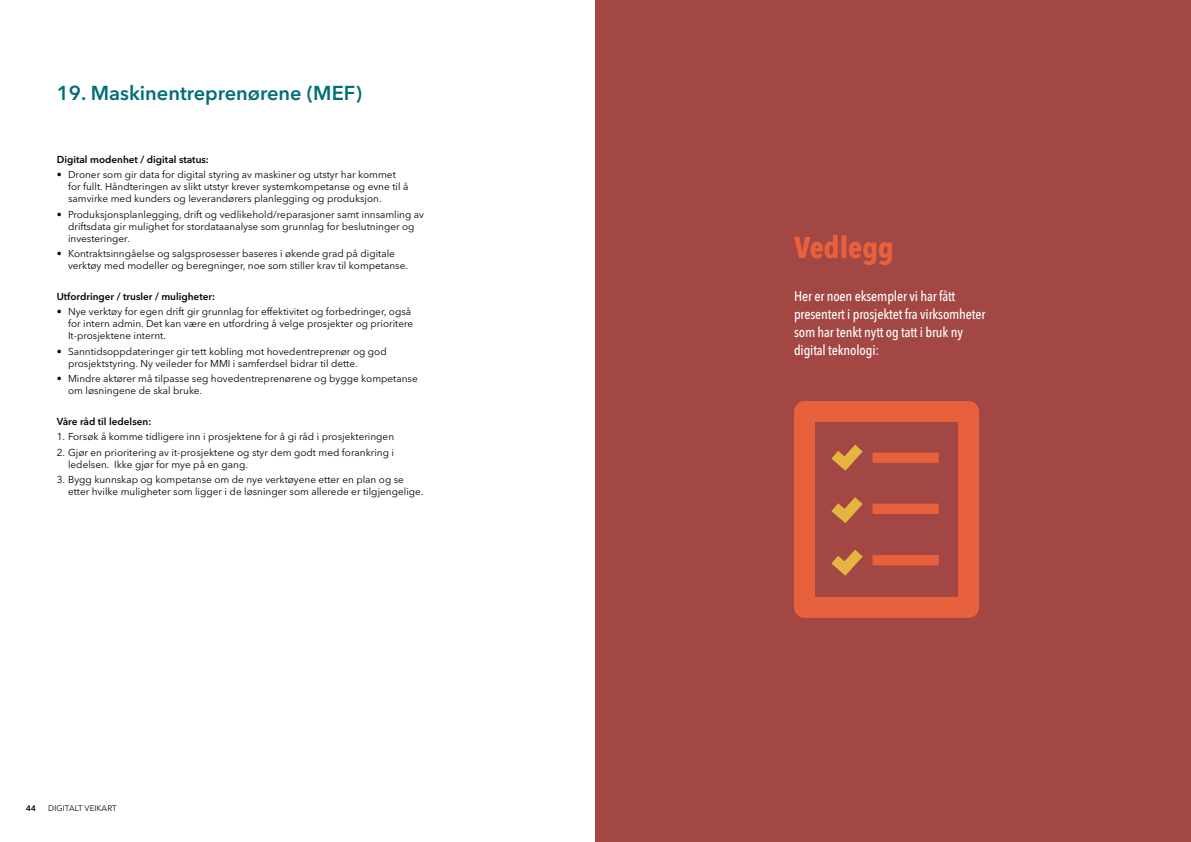
<style>
.page{position:relative;width:1191px;height:842px;background:#fff}
.page>*{position:absolute;margin:0;border:0;box-sizing:border-box;transform-origin:0 0}
.t1{font:700 30px "Avenir Next Condensed";color:#e8613d}
.t2{font:600 20px "Avenir Next LT Pro";color:#006e77}
.t3{font:500 14px/18px "Avenir Next Condensed";letter-spacing:-.01em;color:#fff}
.t4{font:10px/12px "Avenir Next LT Pro";color:#000}
.t5{font:600 10px "Avenir Next LT Pro";color:#000}
.t6{font:8px "Avenir Next LT Pro";letter-spacing:.01em;color:#000}
.t7{font:600 8px "Avenir Next LT Pro";color:#000}
</style>
<div class="page">
<div style="left:595px;top:0;width:596px;height:842px;background:#a24743"></div>
<div style="left:872px;top:452px;width:66px;height:11px;background:#e8613d"></div>
<div style="left:872px;top:504px;width:66px;height:10px;background:#e8613d"></div>
<div style="left:872px;top:555px;width:66px;height:10px;background:#e8613d"></div>
<div style="left:794px;top:401px;width:185px;height:217px;border:21px solid #e8613d"></div>
<svg style="left:831px;top:445px;width:42px;height:26px"></svg>
<svg style="left:831px;top:497px;width:42px;height:26px"></svg>
<svg style="left:831px;top:550px;width:42px;height:26px"></svg>
<h2 class="t2" style="left:57px;top:81px;width:307px">19. Maskinentreprenørene (MEF)</h2>
<p class="t5" style="left:57px;top:153px;width:154px">Digital modenhet / digital status:</p>
<p class="t4" style="left:68px;top:169px;width:342px;text-indent:-11px">• Droner som gir data for digital styring av maskiner og utstyr har kommet for fullt. Håndteringen av slikt utstyr krever systemkompetanse og evne til å samvirke med kunders og leverandørers planlegging og produksjon.</p>
<p class="t4" style="left:68px;top:208px;width:357px;text-indent:-11px">• Produksjonsplanlegging, drift og vedlikehold/reparasjoner samt innsamling av driftsdata gir mulighet for stordataanalyse som grunnlag for beslutninger og investeringer.</p>
<p class="t4" style="left:68px;top:248px;width:341px;text-indent:-11px">• Kontraktsinngåelse og salgsprosesser baseres i økende grad på digitale verktøy med modeller og beregninger, noe som stiller krav til kompetanse.</p>
<p class="t5" style="left:57px;top:290px;width:160px">Utfordringer / trusler / muligheter:</p>
<p class="t4" style="left:68px;top:306px;width:347px;text-indent:-11px">• Nye verktøy for egen drift gir grunnlag for effektivitet og forbedringer, også for intern admin. Det kan være en utfordring å velge prosjekter og prioritere<br>It-prosjektene internt.</p>
<p class="t4" style="left:68px;top:345px;width:320px;text-indent:-11px">• Sanntidsoppdateringer gir tett kobling mot hovedentreprenør og god prosjektstyring. Ny veileder for MMI i samferdsel bidrar til dette.</p>
<p class="t4" style="left:68px;top:373px;width:351px;text-indent:-11px">• Mindre aktører må tilpasse seg hovedentreprenørene og bygge kompetanse om løsningene de skal bruke.</p>
<p class="t5" style="left:57px;top:415px;width:96px">Våre råd til ledelsen:</p>
<p class="t4" style="left:57px;top:431px;width:339px">1. Forsøk å komme tidligere inn i prosjektene for å gi råd i prosjekteringen</p>
<p class="t4" style="left:68px;top:446px;width:327px;text-indent:-11px">2. Gjør en prioritering av it-prosjektene og styr dem godt med forankring i ledelsen. Ikke gjør for mye på en gang.</p>
<p class="t4" style="left:68px;top:474px;width:357px;text-indent:-11px">3. Bygg kunnskap og kompetanse om de nye verktøyene etter en plan og se etter hvilke muligheter som ligger i de løsninger som allerede er tilgjengelige.</p>
<p class="t7" style="left:26px;top:804px;width:11px">44</p>
<p class="t6" style="left:48px;top:804px;width:70px">DIGITALT VEIKART</p>
<h1 class="t1" style="left:794px;top:229px;width:102px">Vedlegg</h1>
<h3 class="t3" style="left:794px;top:287px;width:193px">Her er noen eksempler vi har fått presentert i prosjektet fra virksomheter som har tenkt nytt og tatt i bruk ny digital teknologi:</h3>
</div>
